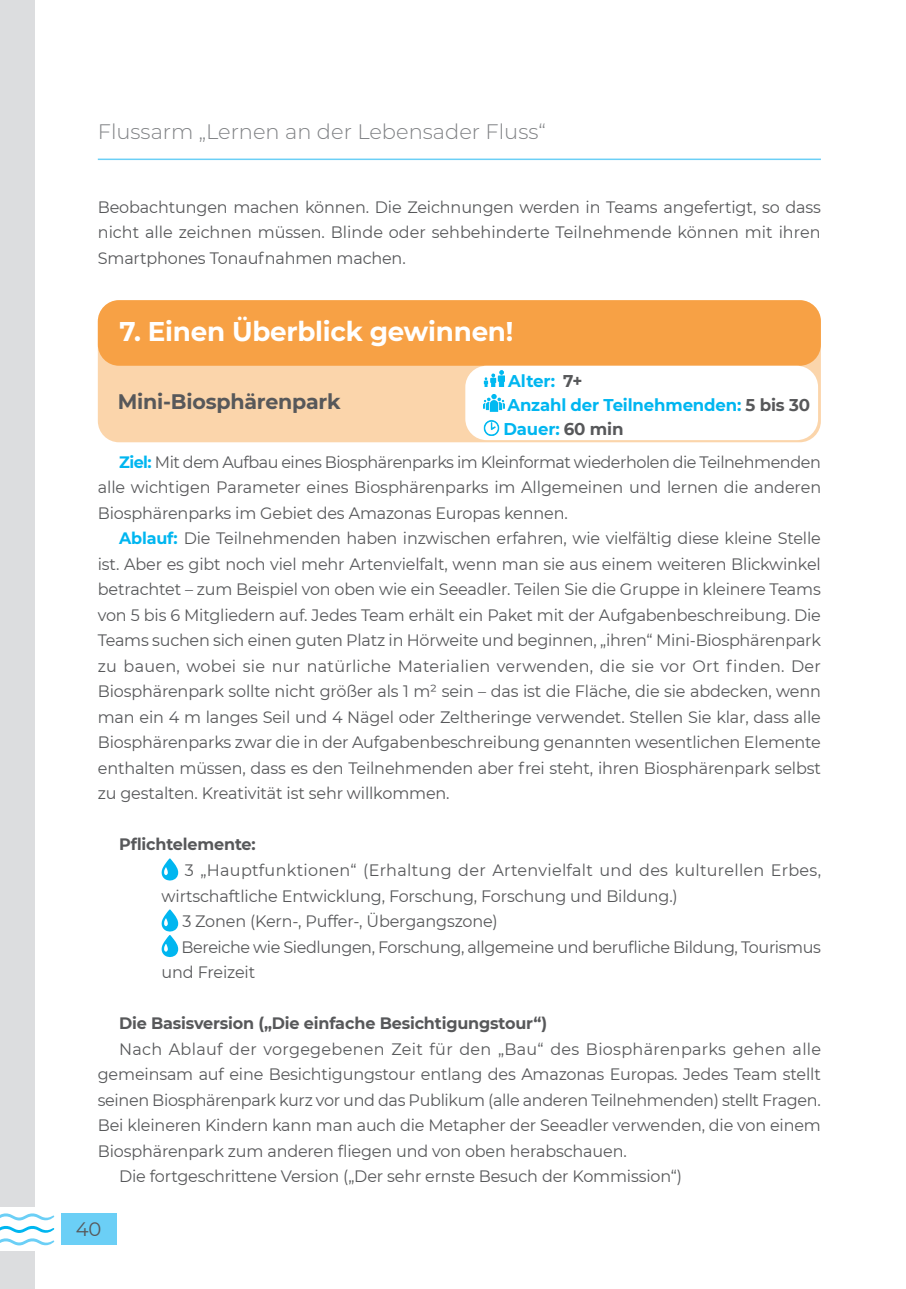
<style>
.page{position:relative;width:906px;height:1289px;background:#fff}
.page>*{position:absolute;margin:0;border:0;box-sizing:border-box;transform-origin:0 0}
.t1{font:700 27px "Montserrat";letter-spacing:-.01em;color:#fff}
.t2{font:300 21px "Montserrat";color:#808285}
.t3{font:700 21px "Montserrat";letter-spacing:-.01em;color:#57585a}
.t4{font:19.5px "Montserrat";color:#57585a}
.t5{font:700 16.95px/24.3px "Montserrat";letter-spacing:-.01em;color:#00b6f0}
.t6{font:16.5px/25.5px "Montserrat";letter-spacing:-.01em;color:#57585a;text-align:justify}
.t7{font:16.5px "Montserrat";letter-spacing:.02em;color:#57585a}
.t8{font:700 16.5px "Montserrat";letter-spacing:-.01em;color:#57585a}
.s1{color:#57585a}
.s2{font-weight:700;color:#00b6f0}
</style>
<div class="page">
<div style="left:61px;top:1213px;width:55px;height:32px;background:#6bcff6"></div>
<svg style="left:0;top:1213px;width:54px;height:32px"></svg>
<div style="left:0;top:0;width:34px;height:1205px;background:#dcdddf"></div>
<div style="left:0;top:1251px;width:34px;height:37px;background:#dcdddf"></div>
<hr style="left:98px;top:158px;width:723px;height:2px;background:#6bcff6">
<svg style="left:161px;top:858px;width:17px;height:22px"></svg>
<svg style="left:161px;top:909px;width:17px;height:48px"></svg>
<div style="left:98px;top:300px;width:723px;height:142px;background:#fbd5ab;border-radius:21px"></div>
<div style="left:98px;top:300px;width:723px;height:66px;background:#f7a145;border-radius:21px"></div>
<div style="left:465px;top:366px;width:353px;height:74px;background:#fff;border-radius:21px"></div>
<img style="left:484px;top:370px;width:21px;height:17px">
<img style="left:484px;top:394px;width:20px;height:17px">
<img style="left:484px;top:420px;width:15px;height:15px">
<p class="t2" style="left:98px;top:118px;width:449px">Flussarm „Lernen an der Lebensader Fluss“</p>
<p class="t6" style="left:98px;top:193px;width:724px">Beobachtungen machen können. Die Zeichnungen werden in Teams angefertigt, so dass nicht alle zeichnen müssen. Blinde oder sehbehinderte Teilnehmende können mit ihren Smartphones Tonaufnahmen machen.</p>
<h1 class="t1" style="left:119px;top:312px;width:395px">7. Einen Überblick gewinnen!</h1>
<p class="t3" style="left:118px;top:386px;width:224px">Mini-Biosphärenpark</p>
<p class="t5" style="left:503px;top:368px;width:308px">Alter: <span class="s1">7+<br></span>Anzahl der Teilnehmenden: <span class="s1">5 bis 30<br></span>Dauer: <span class="s1">60 min</span></p>
<p class="t6" style="left:98px;top:448px;width:725px;text-indent:21px"><span class="s2">Ziel:</span> Mit dem Aufbau eines Biosphärenparks im Kleinformat wiederholen die Teilnehmenden alle wichtigen Parameter eines Biosphärenparks im Allgemeinen und lernen die anderen Biosphärenparks im Gebiet des Amazonas Europas kennen.</p>
<p class="t6" style="left:98px;top:525px;width:724px;text-indent:21px"><span class="s2">Ablauf:</span> Die Teilnehmenden haben inzwischen erfahren, wie vielfältig diese kleine Stelle ist. Aber es gibt noch viel mehr Artenvielfalt, wenn man sie aus einem weiteren Blickwinkel betrachtet – zum Beispiel von oben wie ein Seeadler. Teilen Sie die Gruppe in kleinere Teams von 5 bis 6 Mitgliedern auf. Jedes Team erhält ein Paket mit der Aufgabenbeschreibung. Die Teams suchen sich einen guten Platz in Hörweite und beginnen, „ihren“ Mini-Biosphärenpark zu bauen, wobei sie nur natürliche Materialien verwenden, die sie vor Ort finden. Der Biosphärenpark sollte nicht größer als 1 m² sein – das ist die Fläche, die sie abdecken, wenn man ein 4 m langes Seil und 4 Nägel oder Zeltheringe verwendet. Stellen Sie klar, dass alle Biosphärenparks zwar die in der Aufgabenbeschreibung genannten wesentlichen Elemente enthalten müssen, dass es den Teilnehmenden aber frei steht, ihren Biosphärenpark selbst zu gestalten. Kreativität ist sehr willkommen.</p>
<p class="t8" style="left:119px;top:832px;width:138px">Pflichtelemente:</p>
<p class="t7" style="left:185px;top:858px;width:637px">3 „Hauptfunktionen“ (Erhaltung der Artenvielfalt und des kulturellen Erbes,</p>
<p class="t6" style="left:162px;top:882px;width:518px">wirtschaftliche Entwicklung, Forschung, Forschung und Bildung.)</p>
<p class="t6" style="left:182px;top:907px;width:317px">3 Zonen (Kern-, Puffer-, Übergangszone)</p>
<p class="t6" style="left:182px;top:933px;width:641px">Bereiche wie Siedlungen, Forschung, allgemeine und berufliche Bildung, Tourismus</p>
<p class="t6" style="left:162px;top:958px;width:95px">und Freizeit</p>
<p class="t8" style="left:119px;top:1011px;width:429px">Die Basisversion („Die einfache Besichtigungstour“)</p>
<p class="t7" style="left:119px;top:1037px;width:703px">Nach Ablauf der vorgegebenen Zeit für den „Bau“ des Biosphärenparks gehen alle</p>
<p class="t6" style="left:98px;top:1060px;width:724px">gemeinsam auf eine Besichtigungstour entlang des Amazonas Europas. Jedes Team stellt</p>
<p class="t6" style="left:98px;top:1086px;width:724px">seinen Biosphärenpark kurz vor und das Publikum (alle anderen Teilnehmenden) stellt Fragen.</p>
<p class="t6" style="left:98px;top:1111px;width:724px">Bei kleineren Kindern kann man auch die Metapher der Seeadler verwenden, die von einem</p>
<p class="t6" style="left:98px;top:1137px;width:530px">Biosphärenpark zum anderen fliegen und von oben herabschauen.</p>
<p class="t6" style="left:119px;top:1162px;width:564px">Die fortgeschrittene Version („Der sehr ernste Besuch der Kommission“)</p>
<p class="t4" style="left:76px;top:1215px;width:27px">40</p>
</div>
